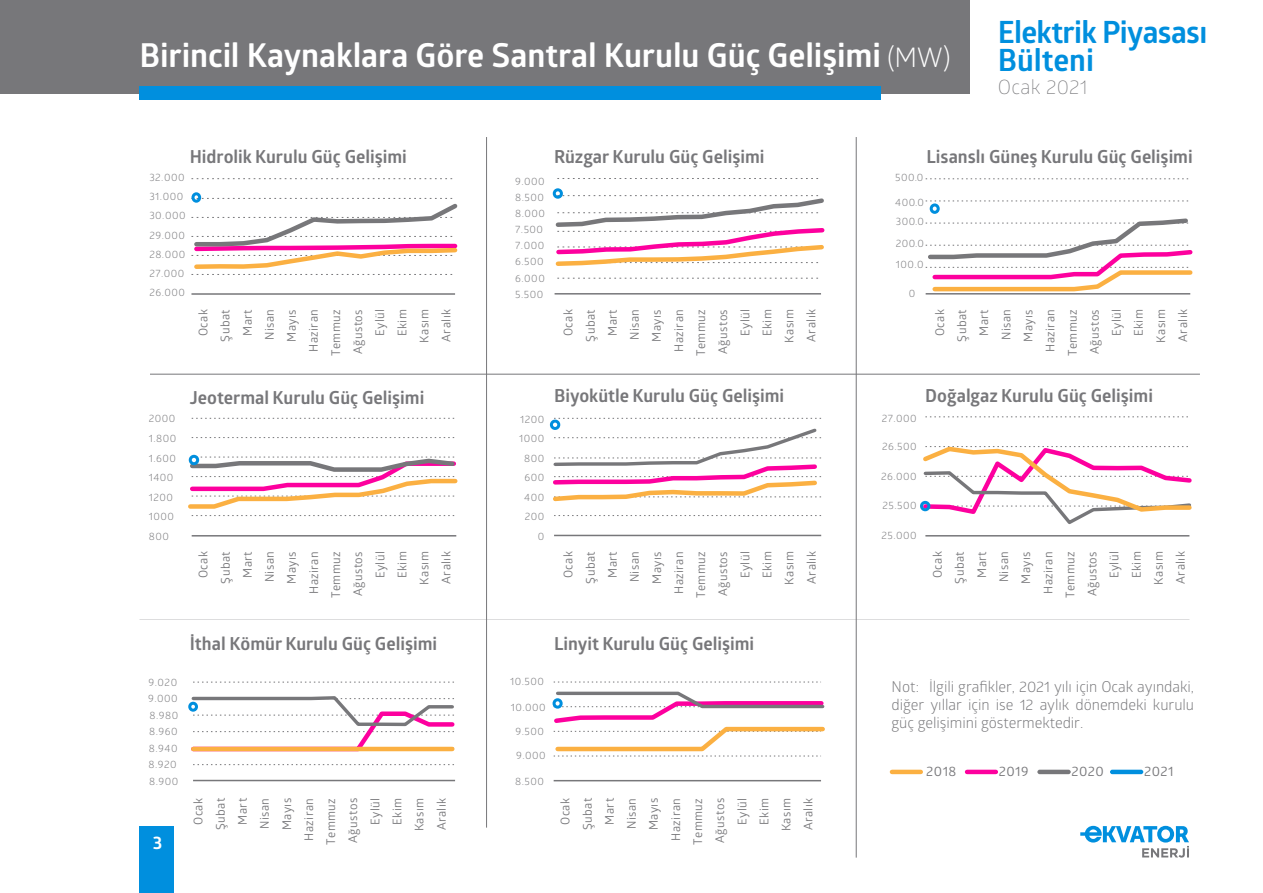
<style>
.page{position:relative;width:1263px;height:893px;background:#fff}
.page>*{position:absolute;margin:0;border:0;box-sizing:border-box;transform-origin:0 0}
.t1{font:700 33px "Glober";letter-spacing:-.005em;color:#fff}
.t2{font:700 30.75px/27.6px "Glober";letter-spacing:-.025em;color:#008fde}
.t3{font:300 19.65px "Glober";letter-spacing:.01em;color:#77777a}
.t4{font:700 18px "Glober";color:#77777a}
.t5{font:700 18px "Glober";color:#fff}
.t6{font:15px/18px "Glober";letter-spacing:-.005em;color:#77777a;text-align:justify}
.t7{font:13.5px "Glober";letter-spacing:.035em;color:#77777a}
.t8{font:12px/22px "Glober";letter-spacing:.035em;color:#77777a;text-align:right}
.t9{font:10.5px/19.5px "Glober";letter-spacing:.045em;color:#77777a}
.s1{font-weight:400;font-size:27px}
</style>
<div class="page">
<svg style="left:925px;top:417px;width:263px;height:1px"></svg>
<hr style="left:925px;top:535px;width:264px;height:2px;background:#77777a">
<svg style="left:554px;top:418px;width:267px;height:1px"></svg>
<svg style="left:554px;top:515px;width:267px;height:1px"></svg>
<hr style="left:554px;top:535px;width:267px;height:1px;background:#77777a">
<svg style="left:926px;top:201px;width:263px;height:1px"></svg>
<hr style="left:926px;top:293px;width:264px;height:2px;background:#77777a">
<hr style="left:555px;top:293px;width:266px;height:2px;background:#77777a">
<svg style="left:191px;top:178px;width:262px;height:1px"></svg>
<hr style="left:191px;top:293px;width:264px;height:2px;background:#77777a">
<svg style="left:557px;top:178px;width:262px;height:1px"></svg>
<svg style="left:557px;top:278px;width:261px;height:1px"></svg>
<div style="left:0;top:0;width:970px;height:94px;background:#77777a"></div>
<svg style="left:1080px;top:826px;width:109px;height:32px"></svg>
<div style="left:139px;top:86px;width:742px;height:13px;background:#008fde"></div>
<hr style="left:150px;top:374px;width:1050px;height:1px;background:#77777a">
<hr style="left:486px;top:137px;width:1px;height:691px;background:#77777a">
<hr style="left:856px;top:137px;width:1px;height:721px;background:#77777a">
<svg style="left:926px;top:179px;width:262px;height:1px"></svg>
<hr style="left:967px;top:770px;width:29px;height:4px;background:#fd009e">
<hr style="left:892px;top:770px;width:29px;height:4px;background:#fbb042">
<hr style="left:1037px;top:770px;width:34px;height:4px;background:#77777a;border-radius:2px">
<hr style="left:1110px;top:770px;width:33px;height:4px;background:#008fde;border-radius:2px">
<svg style="left:192px;top:437px;width:263px;height:1px"></svg>
<svg style="left:192px;top:418px;width:263px;height:1px"></svg>
<hr style="left:192px;top:535px;width:264px;height:2px;background:#77777a">
<svg style="left:193px;top:764px;width:261px;height:1px"></svg>
<svg style="left:193px;top:682px;width:261px;height:1px"></svg>
<hr style="left:193px;top:780px;width:262px;height:1px;background:#77777a">
<div style="left:139px;top:826px;width:35px;height:67px;background:#008fde"></div>
<svg style="left:554px;top:682px;width:267px;height:1px"></svg>
<hr style="left:554px;top:780px;width:267px;height:1px;background:#77777a">
<div style="left:191px;top:192px;width:10px;height:11px;border:3px solid #008fde;border-radius:50%"></div>
<div style="left:553px;top:188px;width:10px;height:11px;border:3px solid #008fde;border-radius:50%"></div>
<div style="left:930px;top:203px;width:10px;height:11px;border:3px solid #008fde;border-radius:50%"></div>
<div style="left:189px;top:455px;width:10px;height:10px;border:3px solid #008fde;border-radius:50%"></div>
<div style="left:550px;top:420px;width:10px;height:10px;border:3px solid #008fde;border-radius:50%"></div>
<svg style="left:190px;top:696px;width:265px;height:56px"></svg>
<div style="left:188px;top:702px;width:10px;height:10px;border:3px solid #008fde;border-radius:50%"></div>
<svg style="left:191px;top:198px;width:267px;height:77px"></svg>
<svg style="left:553px;top:195px;width:272px;height:71px"></svg>
<svg style="left:926px;top:218px;width:267px;height:76px"></svg>
<svg style="left:188px;top:456px;width:270px;height:60px"></svg>
<svg style="left:550px;top:426px;width:271px;height:76px"></svg>
<svg style="left:920px;top:446px;width:272px;height:78px"></svg>
<hr style="left:193px;top:747px;width:259px;height:4px;background:#fbb042">
<svg style="left:553px;top:691px;width:272px;height:66px"></svg>
<div style="left:552px;top:698px;width:11px;height:11px;border:3px solid #008fde;border-radius:50%"></div>
<h1 class="t1" style="left:139px;top:33px;width:813px">Birincil Kaynaklara Göre Santral Kurulu Güç Gelişimi <span class="s1">(MW)</span></h1>
<h2 class="t2" style="left:998px;top:18px;width:211px">Elektrik Piyasası<br>Bülteni</h2>
<h3 class="t3" style="left:998px;top:73px;width:91px">Ocak 2021</h3>
<h3 class="t4" style="left:190px;top:144px;width:219px">Hidrolik Kurulu Güç Gelişimi</h3>
<h3 class="t4" style="left:554px;top:144px;width:212px">Rüzgar Kurulu Güç Gelişimi</h3>
<h3 class="t4" style="left:926px;top:144px;width:268px">Lisanslı Güneş Kurulu Güç Gelişimi</h3>
<p class="t9" style="left:149px;top:167px;width:37px">32.000</p>
<p class="t9" style="left:515px;top:171px;width:31px">9.000</p>
<p class="t9" style="left:149px;top:186px;width:35px">31.000</p>
<p class="t9" style="left:515px;top:187px;width:30px">8.500</p>
<p class="t9" style="left:149px;top:205px;width:38px">30.000</p>
<p class="t9" style="left:515px;top:203px;width:31px">8.000</p>
<p class="t9" style="left:149px;top:225px;width:37px">29.000</p>
<p class="t9" style="left:515px;top:219px;width:29px">7.500</p>
<p class="t9" style="left:149px;top:244px;width:37px">28.000</p>
<p class="t9" style="left:515px;top:235px;width:30px">7.000</p>
<p class="t9" style="left:515px;top:251px;width:30px">6.500</p>
<p class="t9" style="left:149px;top:263px;width:37px">27.000</p>
<p class="t9" style="left:515px;top:268px;width:31px">6.000</p>
<p class="t9" style="left:149px;top:282px;width:37px">26.000</p>
<p class="t9" style="left:515px;top:284px;width:30px">5.500</p>
<p class="t8" style="left:192px;top:356px;width:48px;rotate:-90deg">Ocak<br>Şubat<br>Mart<br>Nisan<br>Mayıs<br>Haziran<br>Temmuz<br>Ağustos</p>
<p class="t8" style="left:368px;top:343px;width:35px;text-align:center;rotate:-90deg">Eylül<br>Ekim<br>Kasım<br>Aralık</p>
<p class="t8" style="left:557px;top:356px;width:48px;rotate:-90deg">Ocak<br>Şubat<br>Mart<br>Nisan<br>Mayıs<br>Haziran<br>Temmuz<br>Ağustos<br>Eylül<br>Ekim<br>Kasım<br>Aralık</p>
<h3 class="t4" style="left:190px;top:385px;width:236px">Jeotermal Kurulu Güç Gelişimi</h3>
<h3 class="t4" style="left:554px;top:383px;width:232px">Biyokütle Kurulu Güç Gelişimi</h3>
<p class="t9" style="left:149px;top:408px;width:28px">2000</p>
<p class="t9" style="left:149px;top:428px;width:29px">1.800</p>
<p class="t9" style="left:519px;top:409px;width:27px">1200<br>1000</p>
<p class="t9" style="left:149px;top:448px;width:29px">1.600</p>
<p class="t9" style="left:524px;top:448px;width:22px">800</p>
<p class="t9" style="left:149px;top:467px;width:26px">1400</p>
<p class="t9" style="left:524px;top:467px;width:21px">600</p>
<p class="t9" style="left:149px;top:487px;width:26px">1200</p>
<p class="t9" style="left:524px;top:487px;width:22px">400</p>
<p class="t9" style="left:149px;top:506px;width:27px">1000</p>
<p class="t9" style="left:525px;top:506px;width:21px">200</p>
<p class="t9" style="left:149px;top:526px;width:22px">800</p>
<p class="t9" style="left:538px;top:526px;width:8px">0</p>
<p class="t8" style="left:192px;top:598px;width:48px;rotate:-90deg">Ocak<br>Şubat<br>Mart<br>Nisan<br>Mayıs<br>Haziran<br>Temmuz<br>Ağustos<br>Eylül<br>Ekim<br>Kasım<br>Aralık</p>
<p class="t8" style="left:557px;top:598px;width:48px;rotate:-90deg">Ocak<br>Şubat<br>Mart<br>Nisan<br>Mayıs<br>Haziran<br>Temmuz<br>Ağustos<br>Eylül<br>Ekim<br>Kasım<br>Aralık</p>
<p class="t9" style="left:149px;top:672px;width:30px">9.020</p>
<p class="t9" style="left:148px;top:688px;width:31px">9.000</p>
<p class="t9" style="left:149px;top:705px;width:30px">8.980</p>
<p class="t9" style="left:149px;top:721px;width:30px">8.960</p>
<p class="t9" style="left:149px;top:738px;width:30px">8.940</p>
<p class="t9" style="left:149px;top:754px;width:30px">8.920</p>
<p class="t9" style="left:149px;top:771px;width:31px">8.900</p>
<h3 class="t5" style="left:153px;top:829px;width:11px">3</h3>
<h3 class="t4" style="left:190px;top:631px;width:249px">İthal Kömür Kurulu Güç Gelişimi</h3>
<h3 class="t4" style="left:554px;top:631px;width:202px">Linyit Kurulu Güç Gelişimi</h3>
<p class="t9" style="left:510px;top:671px;width:35px">10.500</p>
<p class="t9" style="left:511px;top:697px;width:36px">10.000</p>
<p class="t9" style="left:516px;top:721px;width:30px">9.500</p>
<p class="t9" style="left:516px;top:745px;width:31px">9.000</p>
<p class="t8" style="left:187px;top:845px;width:48px;rotate:-90deg">Ocak<br>Şubat<br>Mart<br>Nisan<br>Mayıs<br>Haziran<br>Temmuz<br>Ağustos<br>Eylül<br>Ekim<br>Kasım<br>Aralık</p>
<p class="t9" style="left:515px;top:771px;width:30px">8.500</p>
<p class="t8" style="left:554px;top:845px;width:48px;rotate:-90deg">Ocak<br>Şubat<br>Mart<br>Nisan<br>Mayıs<br>Haziran<br>Temmuz<br>Ağustos<br>Eylül<br>Ekim<br>Kasım<br>Aralık</p>
<p class="t9" style="left:895px;top:167px;width:30px">500.0</p>
<p class="t9" style="left:895px;top:192px;width:30px">400.0</p>
<p class="t9" style="left:896px;top:211px;width:30px">300.0</p>
<p class="t9" style="left:896px;top:233px;width:30px">200.0</p>
<p class="t9" style="left:896px;top:254px;width:29px">100.0</p>
<p class="t9" style="left:909px;top:283px;width:8px">0</p>
<p class="t8" style="left:928px;top:356px;width:48px;rotate:-90deg">Ocak<br>Şubat<br>Mart<br>Nisan<br>Mayıs<br>Haziran<br>Temmuz<br>Ağustos<br>Eylül<br>Ekim<br>Kasım<br>Aralık</p>
<p class="t9" style="left:882px;top:408px;width:36px">27.000</p>
<p class="t9" style="left:882px;top:436px;width:36px">26.500</p>
<p class="t9" style="left:881px;top:466px;width:37px">26.000</p>
<p class="t9" style="left:882px;top:495px;width:36px">25.500</p>
<p class="t9" style="left:881px;top:525px;width:37px">25.000</p>
<h3 class="t4" style="left:925px;top:383px;width:229px">Doğalgaz Kurulu Güç Gelişimi</h3>
<p class="t8" style="left:926px;top:598px;width:48px;rotate:-90deg">Ocak<br>Şubat<br>Mart<br>Nisan<br>Mayıs<br>Haziran<br>Temmuz<br>Ağustos<br>Eylül<br>Ekim<br>Kasım<br>Aralık</p>
<p class="t6" style="left:891px;top:677px;width:304px">Not: İlgili grafikler, 2021 yılı için Ocak ayındaki, diğer yıllar için ise 12 aylık dönemdeki kurulu güç gelişimini göstermektedir.</p>
<p class="t7" style="left:926px;top:762px;width:32px">2018</p>
<p class="t7" style="left:999px;top:762px;width:31px">2019</p>
<p class="t7" style="left:1071px;top:762px;width:34px">2020</p>
<p class="t7" style="left:1144px;top:762px;width:31px">2021</p>
</div>
